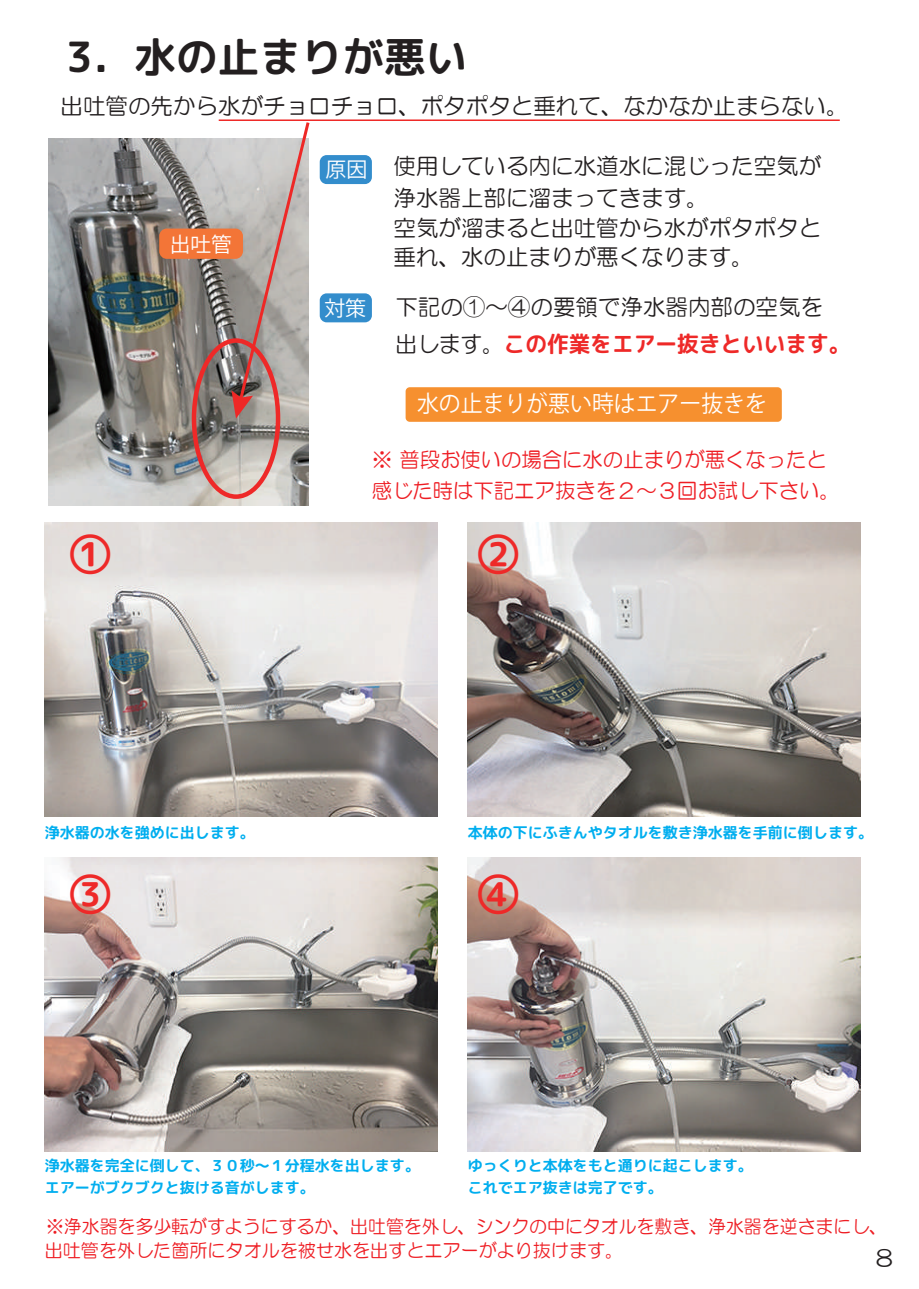
<style>
.page{position:relative;width:919px;height:1289px;background:#fff}
.page>*{position:absolute;margin:0;border:0;box-sizing:border-box;transform-origin:0 0}
.t1{font:43.65px "rounded l mplus 1 c bold";color:#ee2928}
.t2{font:41.55px "rounded l mplus 1 c bold";color:#231f20}
.t3{font:23.1px "Koz Go Pr 6 N";color:#fff;scale:.95 1}
.t4{font:22.5px "HG Maru Gothic MPRO";color:#231f20}
.t5{font:22.5px "rounded l mplus 1 c bold";color:#ee2928;scale:.96 1}
.t6{font:20.85px "Koz Go Pr 6 N";color:#fff}
.t7{font:20.7px/31px "HG Maru Gothic MPRO";color:#ee1d23}
.t8{font:20.7px "Koz Go Pro";color:#fff}
.t9{font:18.45px/24.8px "HG Maru Gothic MPRO";color:#ee1d23}
.t10{font:15px "rounded l mplus 1 c bold";color:#00aeef}
.s1{font-family:"HG Maru Gothic MPRO";color:#231f20}
</style>
<div class="page">
<div style="left:405px;top:387px;width:376px;height:35px;background:#f6902f;border-radius:4px"></div>
<img style="left:468px;top:857px;width:392px;height:293px">
<img style="left:45px;top:522px;width:393px;height:294px">
<img style="left:468px;top:522px;width:392px;height:294px">
<img style="left:45px;top:857px;width:393px;height:293px">
<div style="left:320px;top:293px;width:52px;height:29px;background:#338dcc;border-radius:7px"></div>
<div style="left:320px;top:155px;width:52px;height:29px;background:#338dcc;border-radius:7px"></div>
<img style="left:48px;top:139px;width:260px;height:366px">
<div style="left:192px;top:338px;width:88px;height:161px;border:4px solid #ee2928;border-radius:50%"></div>
<div style="left:159px;top:228px;width:84px;height:31px;background:#f37537;border-radius:8px"></div>
<svg style="left:231px;top:122px;width:79px;height:296px;background:#bbaba6"></svg>
<hr style="left:219px;top:119px;width:620px;height:2px;background:#ee2826">
<h2 class="t2" style="left:66px;top:27px;width:402px">3．水の止まりが悪い</h2>
<p class="t4" style="left:61px;top:95px;width:789px">出吐管の先から水がチョロチョロ、ポタポタと垂れて、なかなか止まらない。</p>
<p class="t8" style="left:170px;top:230px;width:63px">出吐管</p>
<p class="t6" style="left:325px;top:157px;width:43px">原因</p>
<p class="t6" style="left:324px;top:296px;width:43px">対策</p>
<p class="t4" style="left:393px;top:155px;width:429px">使用している内に水道水に混じった空気が</p>
<p class="t4" style="left:393px;top:186px;width:316px">浄水器上部に溜まってきます。</p>
<p class="t4" style="left:393px;top:246px;width:361px">垂れ、水の止まりが悪くなります。</p>
<p class="t4" style="left:393px;top:216px;width:429px">空気が溜まると出吐管から水がポタポタと</p>
<p class="t4" style="left:395px;top:296px;width:429px">下記の①～④の要領で浄水器内部の空気を</p>
<p class="t5" style="left:395px;top:327px;width:475px"><span class="s1">出します。</span>この作業をエアー抜きといいます。</p>
<p class="t3" style="left:417px;top:390px;width:370px">水の止まりが悪い時はエアー抜きを</p>
<p class="t7" style="left:372px;top:443px;width:469px">※ 普段お使いの場合に水の止まりが悪くなったと感じた時は下記エア抜きを２～３回お試し下さい。</p>
<h1 class="t1" style="left:68px;top:523px;width:45px">①</h1>
<h1 class="t1" style="left:476px;top:523px;width:45px">②</h1>
<p class="t10" style="left:45px;top:821px;width:211px">浄水器の水を強めに出します。</p>
<p class="t10" style="left:467px;top:821px;width:407px">本体の下にふきんやタオルを敷き浄水器を手前に倒します。</p>
<h1 class="t1" style="left:68px;top:862px;width:45px">③</h1>
<h1 class="t1" style="left:476px;top:862px;width:45px">④</h1>
<p class="t10" style="left:45px;top:1154px;width:377px">浄水器を完全に倒して、３０秒～１分程水を出します。</p>
<p class="t10" style="left:468px;top:1154px;width:286px">ゆっくりと本体をもと通りに起こします。</p>
<p class="t10" style="left:45px;top:1176px;width:271px">エアーがブクブクと抜ける音がします。</p>
<p class="t10" style="left:467px;top:1176px;width:196px">これでエア抜きは完了です。</p>
<p class="t9" style="left:45px;top:1213px;width:843px">※浄水器を多少転がすようにするか、出吐管を外し、シンクの中にタオルを敷き、浄水器を逆さまにし、出吐管を外した箇所にタオルを被せ水を出すとエアーがより抜けます。</p>
<p class="t4" style="left:873px;top:1246px;width:24px">８</p>
</div>
